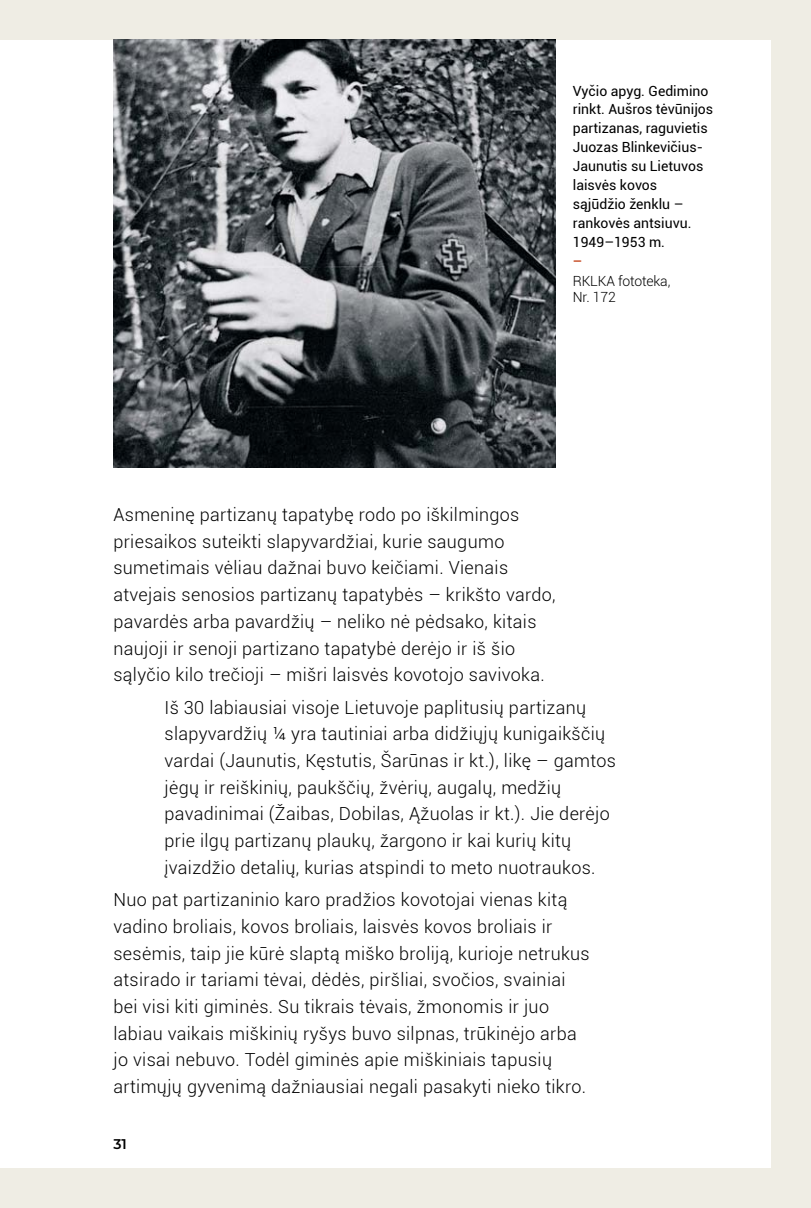
<style>
.page{position:relative;width:811px;height:1208px;background:#fff}
.page>*{position:absolute;margin:0;border:0;box-sizing:border-box;transform-origin:0 0}
.t1{font:300 18px/26.6px "Roboto";letter-spacing:.02em;color:#000}
.t2{font:14px/19px "Roboto";color:#000}
.t3{font:300 14px/16.8px "Roboto";letter-spacing:-.01em;color:#000}
.t4{font:600 14px "Montserrat";color:#000}
.t5{font:700 14px "Roboto";color:#cc5e3b}
</style>
<div class="page">
<div style="left:0;top:0;width:811px;height:40px;background:#efede4"></div>
<div style="left:0;top:1168px;width:811px;height:40px;background:#efede4"></div>
<div style="left:771px;top:0;width:40px;height:1208px;background:#efede4"></div>
<img style="left:113px;top:40px;width:443px;height:428px">
<p class="t2" style="left:573px;top:81px;width:142px">Vyčio apyg. Gedimino rinkt. Aušros tėvūnijos partizanas, raguvietis<br>Juozas Blinkevičius-<br>Jaunutis su Lietuvos laisvės kovos sąjūdžio ženklu – rankovės antsiuvu.<br>1949–1953 m.</p>
<p class="t5" style="left:573px;top:251px;width:11px">–</p>
<p class="t3" style="left:573px;top:272px;width:99px">RKLKA fototeka,<br>Nr. 172</p>
<p class="t1" style="left:113px;top:501px;width:444px">Asmeninę partizanų tapatybę rodo po iškilmingos priesaikos suteikti slapyvardžiai, kurie saugumo sumetimais vėliau dažnai buvo keičiami. Vienais atvejais senosios partizanų tapatybės – krikšto vardo, pavardės arba pavardžių – neliko nė pėdsako, kitais naujoji ir senoji partizano tapatybė derėjo ir iš šio sąlyčio kilo trečioji – mišri laisvės kovotojo savivoka.</p>
<p class="t1" style="left:164px;top:693px;width:453px">Iš 30 labiausiai visoje Lietuvoje paplitusių partizanų slapyvardžių ¼ yra tautiniai arba didžiųjų kunigaikščių vardai (Jaunutis, Kęstutis, Šarūnas ir kt.), likę – gamtos jėgų ir reiškinių, paukščių, žvėrių, augalų, medžių pavadinimai (Žaibas, Dobilas, Ąžuolas ir kt.). Jie derėjo prie ilgų partizanų plaukų, žargono ir kai kurių kitų įvaizdžio detalių, kurias atspindi to meto nuotraukos.</p>
<p class="t1" style="left:113px;top:886px;width:478px">Nuo pat partizaninio karo pradžios kovotojai vienas kitą vadino broliais, kovos broliais, laisvės kovos broliais ir sesėmis, taip jie kūrė slaptą miško broliją, kurioje netrukus atsirado ir tariami tėvai, dėdės, piršliai, svočios, svainiai bei visi kiti giminės. Su tikrais tėvais, žmonomis ir juo labiau vaikais miškinių ryšys buvo silpnas, trūkinėjo arba jo visai nebuvo. Todėl giminės apie miškiniais tapusių artimųjų gyvenimą dažniausiai negali pasakyti nieko tikro.</p>
<p class="t4" style="left:113px;top:1134px;width:15px">31</p>
</div>
